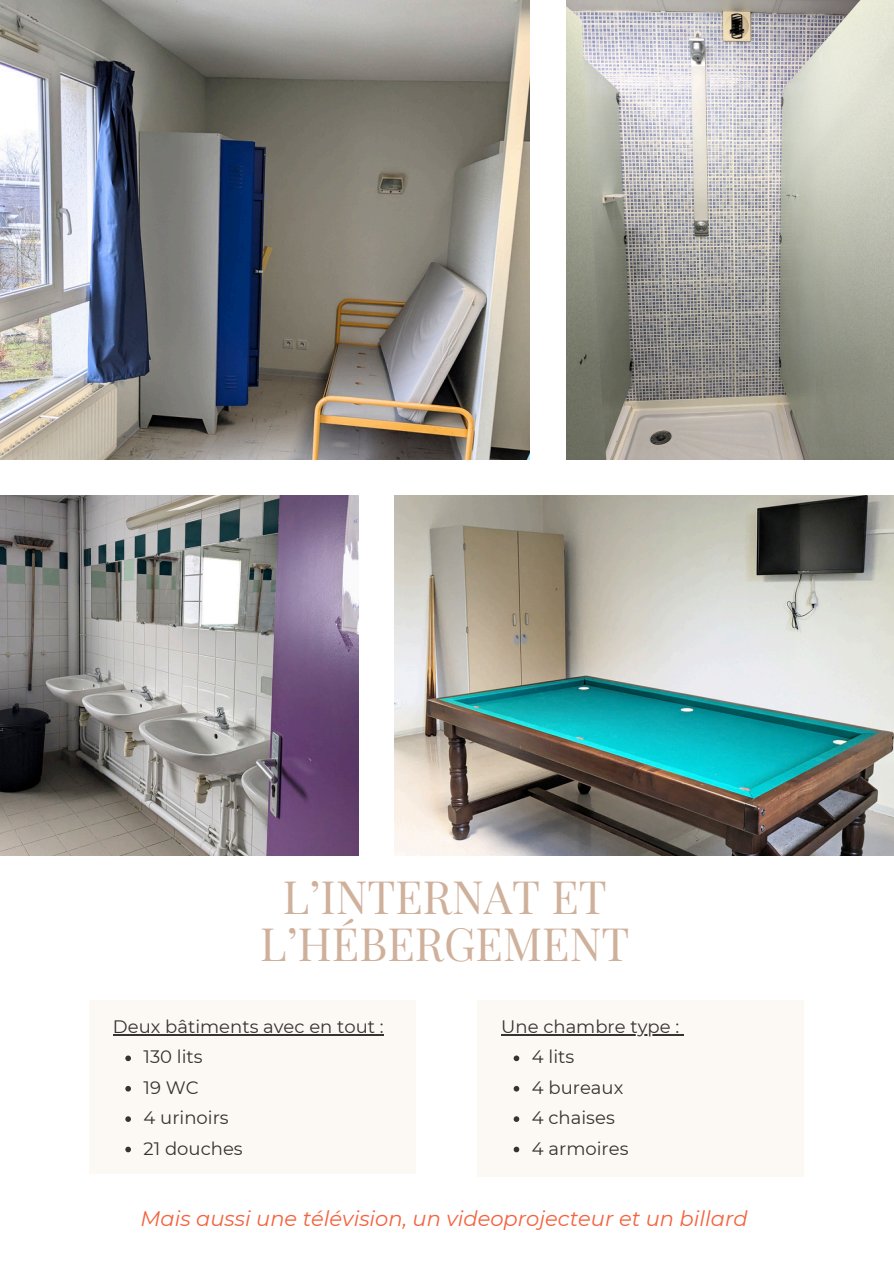
<style>
.page{position:relative;width:894px;height:1264px;background:#fff}
.page>*{position:absolute;margin:0;border:0;box-sizing:border-box;transform-origin:0 0}
.t1{font:45px/47.2px "Playfair Display";color:#cfb09b;text-align:center}
.t2{font:italic 21px "Montserrat";color:#f4633f}
.t3{font:18px "Montserrat";color:#373330}
</style>
<div class="page">
<img style="left:0;top:0;width:529px;height:459px">
<img style="left:0;top:495px;width:358px;height:360px">
<img style="left:394px;top:495px;width:499px;height:360px">
<img style="left:566px;top:0;width:327px;height:459px">
<div style="left:89px;top:1000px;width:327px;height:174px;background:#fcf8f4"></div>
<hr style="left:113px;top:1034px;width:270px;height:1px;background:#373330">
<svg style="left:125px;top:1055px;width:6px;height:6px"></svg>
<svg style="left:125px;top:1085px;width:6px;height:6px"></svg>
<svg style="left:125px;top:1116px;width:6px;height:5px"></svg>
<svg style="left:125px;top:1146px;width:6px;height:6px"></svg>
<div style="left:477px;top:1000px;width:326px;height:176px;background:#fcf8f4"></div>
<hr style="left:501px;top:1034px;width:178px;height:1px;background:#373330">
<svg style="left:513px;top:1055px;width:6px;height:6px"></svg>
<svg style="left:513px;top:1085px;width:6px;height:6px"></svg>
<svg style="left:513px;top:1116px;width:6px;height:5px"></svg>
<svg style="left:513px;top:1146px;width:6px;height:6px"></svg>
<p class="t1" style="left:260px;top:871px;width:370px">L’INTERNAT ET<br>L’HÉBERGEMENT</p>
<p class="t3" style="left:113px;top:1015px;width:272px">Deux bâtiments avec en tout :</p>
<p class="t3" style="left:143px;top:1045px;width:61px">130 lits</p>
<p class="t3" style="left:143px;top:1076px;width:57px">19 WC</p>
<h1 class="t3" style="left:143px;top:1106px;width:87px">4 urinoirs</h1>
<p class="t3" style="left:143px;top:1137px;width:101px">21 douches</p>
<p class="t3" style="left:501px;top:1015px;width:179px">Une chambre type :</p>
<p class="t3" style="left:531px;top:1045px;width:44px">4 lits</p>
<p class="t3" style="left:531px;top:1076px;width:93px">4 bureaux</p>
<p class="t3" style="left:531px;top:1106px;width:84px">4 chaises</p>
<p class="t3" style="left:531px;top:1137px;width:98px">4 armoires</p>
<p class="t2" style="left:140px;top:1205px;width:608px">Mais aussi une télévision, un videoprojecteur et un billard</p>
</div>
